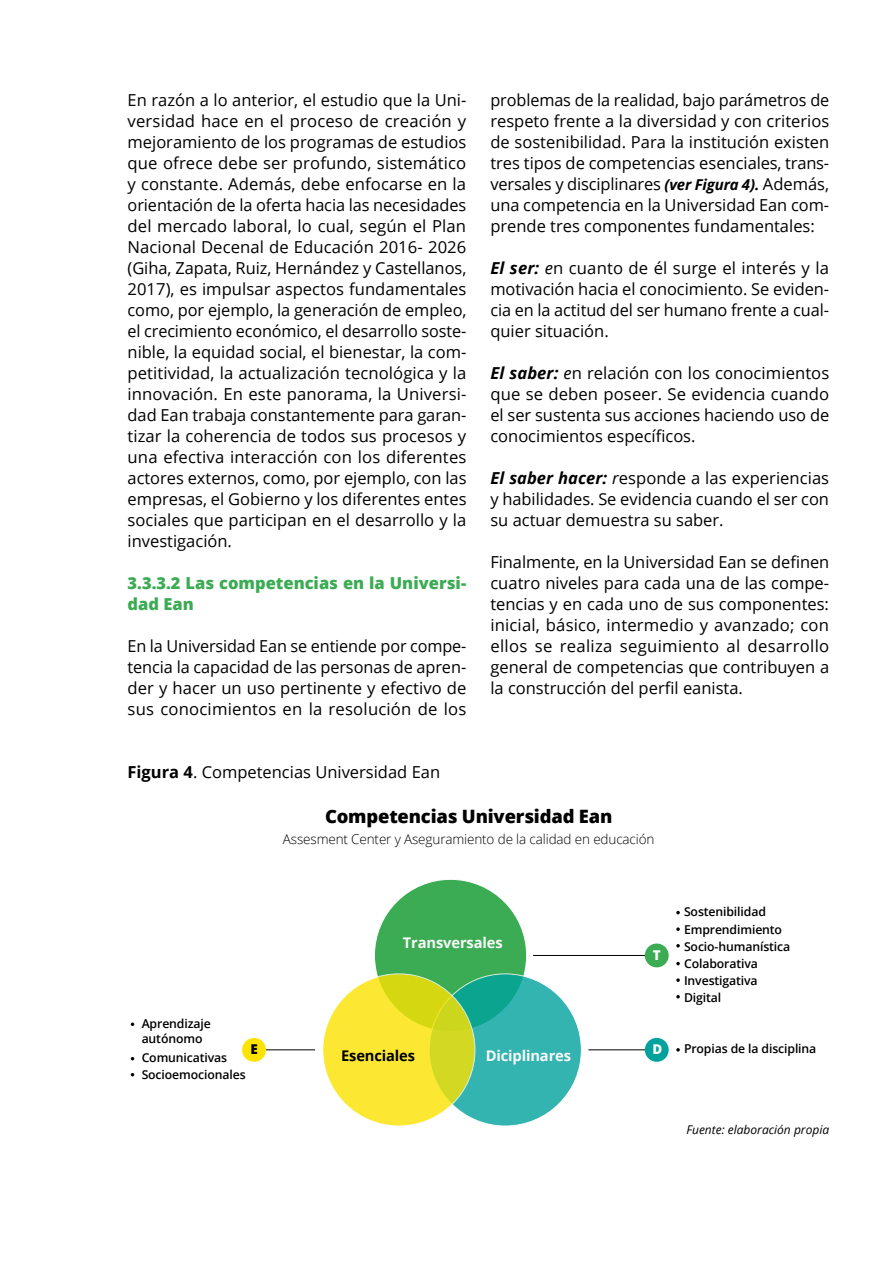
<style>
.page{position:relative;width:893px;height:1263px;background:#fff}
.page>*{position:absolute;margin:0;border:0;box-sizing:border-box;transform-origin:0 0}
.t1{font:800 18.45px "Open Sans";letter-spacing:-.01em;color:#000}
.t2{font:16.5px/21px "Open Sans";color:#000;text-align:justify}
.t3{font:800 16.5px/21px "Open Sans";color:#3bac53}
.t4{font:700 14.7px "Open Sans";letter-spacing:-.01em;color:#f9f9f9}
.t5{font:700 14.7px "Open Sans";letter-spacing:-.01em;color:#000}
.t6{font:300 13.5px "Open Sans";letter-spacing:-.01em;color:#000}
.t7{font:800 13.5px "Open Sans";color:#f9f9f9}
.t8{font:800 13.5px "Open Sans";color:#000}
.t9{font:600 12.3px/17.1px "Open Sans";letter-spacing:-.01em;color:#000}
.t10{font:italic 12px "Open Sans";color:#000}
.s1{font-weight:700}
.s2{font-weight:700;font-style:italic;font-size:15px}
.s3{font-weight:700;font-style:italic}
.s4{font-style:italic}
</style>
<div class="page">
<div style="left:374px;top:879px;width:153px;height:152px;background:#3bac53;border-radius:50%"></div>
<svg style="left:429px;top:974px;width:152px;height:152px;background:#2fb2ac"></svg>
<svg style="left:323px;top:974px;width:152px;height:152px;background:#efe32d"></svg>
<hr style="left:588px;top:1049px;width:70px;height:1px;background:#000">
<hr style="left:246px;top:1049px;width:69px;height:1px;background:#000">
<div style="left:645px;top:1038px;width:24px;height:24px;background:#00a29e;border-radius:50%"></div>
<div style="left:242px;top:1038px;width:24px;height:24px;background:#fce300;border-radius:50%"></div>
<hr style="left:533px;top:955px;width:125px;height:1px;background:#000">
<div style="left:645px;top:943px;width:24px;height:24px;background:#3bac53;border-radius:50%"></div>
<svg style="left:676px;top:911px;width:4px;height:3px"></svg>
<svg style="left:676px;top:927px;width:4px;height:4px"></svg>
<svg style="left:676px;top:944px;width:4px;height:3px"></svg>
<svg style="left:676px;top:962px;width:4px;height:3px"></svg>
<svg style="left:676px;top:978px;width:4px;height:4px"></svg>
<svg style="left:676px;top:995px;width:4px;height:3px"></svg>
<svg style="left:676px;top:1048px;width:4px;height:3px"></svg>
<svg style="left:131px;top:1022px;width:3px;height:4px"></svg>
<p class="t2" style="left:128px;top:89px;width:340px">En razón a lo anterior, el estudio que la Uni&shy;versidad hace en el proceso de creación y mejoramiento de los programas de estudios que ofrece debe ser profundo, sistemático y constante. Además, debe enfocarse en la orientación de la oferta hacia las necesidades del mercado laboral, lo cual, según el Plan Nacional Decenal de Educación 2016- 2026 (Giha, Zapata, Ruiz, Hernández y Castellanos, 2017), es impulsar aspectos fundamentales como, por ejemplo, la generación de empleo, el crecimiento económico, el desarrollo soste&shy;nible, la equidad social, el bienestar, la com&shy;petitividad, la actualización tecnológica y la innovación. En este panorama, la Universi&shy;dad Ean trabaja constantemente para garan&shy;tizar la coherencia de todos sus procesos y una efectiva interacción con los diferentes actores externos, como, por ejemplo, con las empresas, el Gobierno y los diferentes entes sociales que participan en el desarrollo y la investigación.</p>
<p class="t3" style="left:128px;top:572px;width:340px">3.3.3.2 Las competencias en la Universi&shy;dad Ean</p>
<p class="t2" style="left:128px;top:635px;width:340px">En la Universidad Ean se entiende por compe&shy;tencia la capacidad de las personas de apren&shy;der y hacer un uso pertinente y efectivo de sus conocimientos en la resolución de los</p>
<p class="t2" style="left:128px;top:761px;width:314px"><span class="s1">Figura 4</span>. Competencias Universidad Ean</p>
<p class="t2" style="left:490px;top:89px;width:340px">problemas de la realidad, bajo parámetros de respeto frente a la diversidad y con criterios de sostenibilidad. Para la institución existen tres tipos de competencias esenciales, trans&shy;versales y disciplinares <span class="s2">(ver Figura 4).</span> Además, una competencia en la Universidad Ean com&shy;prende tres componentes fundamentales:</p>
<p class="t2" style="left:490px;top:257px;width:340px"><span class="s3">El ser:</span> <span class="s4">e</span>n cuanto de él surge el interés y la motivación hacia el conocimiento. Se eviden&shy;cia en la actitud del ser humano frente a cual&shy;quier situación.</p>
<p class="t2" style="left:490px;top:362px;width:340px"><span class="s3">El saber:</span> <span class="s4">e</span>n relación con los conocimientos que se deben poseer. Se evidencia cuando el ser sustenta sus acciones haciendo uso de conocimientos específicos.</p>
<p class="t2" style="left:490px;top:467px;width:340px"><span class="s3">El saber hacer:</span> <span class="s4">r</span>esponde a las experiencias y habilidades. Se evidencia cuando el ser con su actuar demuestra su saber.</p>
<p class="t2" style="left:490px;top:551px;width:340px">Finalmente, en la Universidad Ean se definen cuatro niveles para cada una de las compe&shy;tencias y en cada uno de sus componentes: inicial, básico, intermedio y avanzado; con ellos se realiza seguimiento al desarrollo general de competencias que contribuyen a la construcción del perfil eanista.</p>
<p class="t1" style="left:325px;top:802px;width:289px">Competencias Universidad Ean</p>
<p class="t6" style="left:283px;top:830px;width:373px">Assesment Center y Aseguramiento de la calidad en educación</p>
<p class="t4" style="left:403px;top:933px;width:101px">Transversales</p>
<p class="t7" style="left:653px;top:945px;width:9px">T</p>
<p class="t9" style="left:142px;top:1016px;width:71px;line-height:14.7px">Aprendizaje autónomo</p>
<p class="t9" style="left:142px;top:1049px;width:106px">Comunicativas<br>Socioemocionales</p>
<p class="t8" style="left:250px;top:1039px;width:9px">E</p>
<p class="t7" style="left:652px;top:1039px;width:11px">D</p>
<p class="t5" style="left:341px;top:1045px;width:76px">Esenciales</p>
<p class="t4" style="left:486px;top:1045px;width:87px">Diciplinares</p>
<p class="t9" style="left:684px;top:903px;width:108px">Sostenibilidad<br>Emprendimiento<br>Socio-humanística<br>Colaborativa<br>Investigativa<br>Digital</p>
<p class="t9" style="left:684px;top:1039px;width:134px">Propias de la disciplina</p>
<p class="t10" style="left:686px;top:1121px;width:144px">Fuente: elaboración propia</p>
</div>
